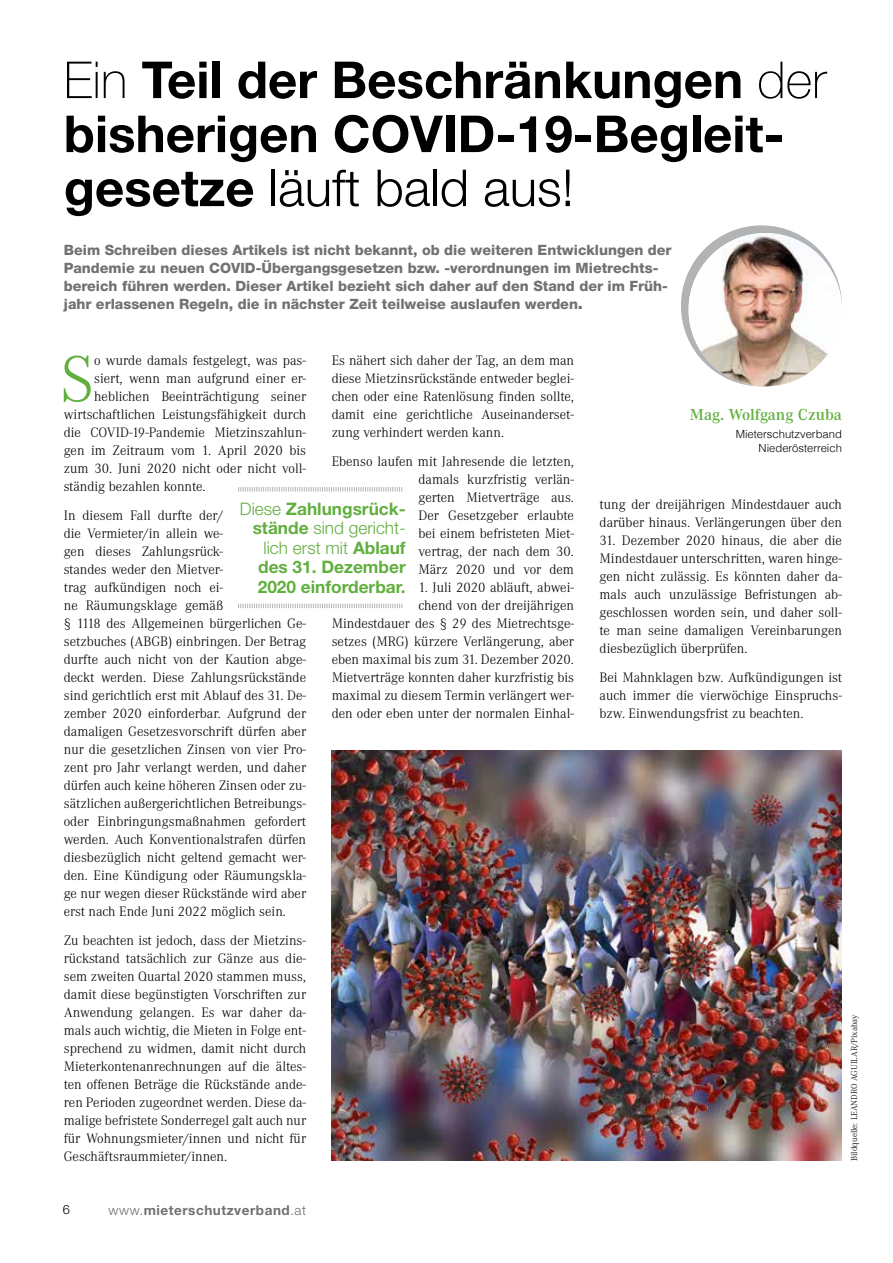
<style>
.page{position:relative;width:893px;height:1263px;background:#fff}
.page>*{position:absolute;margin:0;border:0;box-sizing:border-box;transform-origin:0 0}
.t1{font:300 68.1px "Corporate A";color:#61af3e}
.t2{font:700 51px/54px "Helvetica Neue LT Std";color:#000}
.t3{font:700 17.25px/19.5px "Helvetica Neue LT Std";color:#61af3e;text-align:right}
.t4{font:600 16.5px "Corporate A";color:#61af3e}
.t5{font:300 14.25px/18px "Corporate A";color:#000;text-align:justify}
.t6{font:800 14.25px/18px "Helvetica Neue LT Std";color:#707172}
.t7{font:700 13.5px "Helvetica Neue LT Std";letter-spacing:.04em;color:#707172}
.t8{font:300 12.75px "Helvetica Neue LT Std";color:#000}
.t9{font:300 11.25px/13.5px "Helvetica";color:#000;text-align:right}
.t10{font:300 9px "Corporate A";color:#000}
.s1{font-weight:100}
.s2{font-weight:300}
.s3{font-size:16.5px}
</style>
<div class="page">
<svg style="left:238px;top:487px;width:164px;height:4px"></svg>
<svg style="left:238px;top:604px;width:164px;height:4px"></svg>
<div style="left:681px;top:225px;width:161px;height:161px;background:#b1b3b4;border-radius:50%"></div>
<img style="left:689px;top:233px;width:153px;height:153px;border-radius:77px">
<img style="left:332px;top:750px;width:510px;height:411px">
<h2 class="t2" style="left:64px;top:52px;width:764px"><span class="s1">Ein</span> Teil der Beschränkungen <span class="s1">der </span>bisherigen COVID-19-Begleit&shy;gesetze <span class="s2">läuft bald aus!</span></h2>
<p class="t6" style="left:64px;top:241px;width:609px">Beim Schreiben dieses Artikels ist nicht bekannt, ob die weiteren Entwicklungen der Pandemie zu neuen COVID-Übergangsgesetzen bzw. -verordnungen im Mietrechts&shy;bereich führen werden. Dieser Artikel bezieht sich daher auf den Stand der im Früh&shy;jahr erlassenen Regeln, die in nächster Zeit teilweise auslaufen werden<span class="s3">.</span></p>
<h1 class="t1" style="left:60px;top:342px;width:36px">S</h1>
<p class="t5" style="left:94px;top:352px;width:213px">o wurde damals festgelegt, was pas-</p>
<p class="t5" style="left:332px;top:352px;width:244px">Es nähert sich daher der Tag, an dem man diese Mietzinsrückstände entweder beglei&shy;chen oder eine Ratenlösung finden sollte, damit eine gerichtliche Auseinanderset&shy;zung verhindert werden kann.</p>
<p class="t5" style="left:418px;top:453px;width:157px;text-indent:-87px">Ebenso laufen mit Jahresende die letzten, damals kurzfristig verlän&shy;gerten Mietverträge aus.<br>Der Gesetzgeber erlaubte bei einem befristeten Miet&shy;vertrag, der nach dem 30.<br>März 2020 und vor dem</p>
<p class="t5" style="left:332px;top:579px;width:244px;text-align:right">1. Juli 2020 abläuft, abwei-<br>chend von der dreijährigen<br>Mindestdauer des § 29 des Mietrechtsge&shy;setzes (MRG) kürzere Verlängerung, aber eben maximal bis zum 31. Dezember 2020.<br>Mietverträge konnten daher kurzfristig bis maximal zu diesem Termin verlängert wer&shy;den oder eben unter der normalen Einhal-</p>
<p class="t5" style="left:94px;top:370px;width:213px">siert, wenn man aufgrund einer er-</p>
<p class="t5" style="left:94px;top:388px;width:213px">heblichen Beeinträchtigung seiner</p>
<p class="t5" style="left:64px;top:406px;width:244px">wirtschaftlichen Leistungsfähigkeit durch</p>
<p class="t5" style="left:64px;top:424px;width:244px">die COVID-19-Pandemie Mietzinszahlun-</p>
<p class="t5" style="left:64px;top:442px;width:244px">gen im Zeitraum vom 1. April 2020 bis</p>
<p class="t5" style="left:64px;top:460px;width:244px">zum 30. Juni 2020 nicht oder nicht voll-</p>
<p class="t5" style="left:64px;top:478px;width:143px">ständig bezahlen konnte.</p>
<p class="t5" style="left:64px;top:507px;width:244px;text-align:left">In diesem Fall durfte der/<br>die Vermieter/in allein we-<br>gen dieses Zahlungsrück-<br>standes weder den Mietver-<br>trag aufkündigen noch ei-<br>ne Räumungsklage gemäß<br>§ 1118 des Allgemeinen bürgerlichen Ge&shy;setzbuches (ABGB) einbringen. Der Betrag durfte auch nicht von der Kaution abge&shy;deckt werden. Diese Zahlungsrückstände sind gerichtlich erst mit Ablauf des 31. De&shy;zember 2020 einforderbar. Aufgrund der damaligen Gesetzesvorschrift dürfen aber nur die gesetzlichen Zinsen von vier Pro&shy;zent pro Jahr verlangt werden, und daher dürfen auch keine höheren Zinsen oder zu&shy;sätzlichen außergerichtlichen Betreibungs&shy;oder Einbringungsmaßnahmen gefordert werden. Auch Konventionalstrafen dürfen diesbezüglich nicht geltend gemacht wer&shy;den. Eine Kündigung oder Räumungskla&shy;ge nur wegen dieser Rückstände wird aber erst nach Ende Juni 2022 möglich sein.</p>
<p class="t5" style="left:64px;top:931px;width:244px">Zu beachten ist jedoch, dass der Mietzins&shy;rückstand tatsächlich zur Gänze aus die&shy;sem zweiten Quartal 2020 stammen muss, damit diese begünstigten Vorschriften zur Anwendung gelangen. Es war daher da&shy;mals auch wichtig, die Mieten in Folge ent&shy;sprechend zu widmen, damit nicht durch Mieterkontenanrechnungen auf die ältes&shy;ten offenen Beträge die Rückstände ande&shy;ren Perioden zugeordnet werden. Diese da&shy;malige befristete Sonderregel galt auch nur für Wohnungsmieter/innen und nicht für Geschäftsraummieter/innen.</p>
<p class="t3" style="left:240px;top:499px;width:167px"><span class="s2">Diese</span> Zahlungsrück&shy;stände <span class="s2">sind gericht&shy;lich erst mit</span> Ablauf des 31. Dezember<br>2020 einforderbar.</p>
<p class="t8" style="left:63px;top:1201px;width:9px">6</p>
<p class="t7" style="left:109px;top:1202px;width:199px"><span class="s2">www.</span>mieterschutzverband<span class="s2">.at</span></p>
<p class="t4" style="left:690px;top:406px;width:154px">Mag. Wolfgang Czuba</p>
<p class="t9" style="left:736px;top:427px;width:108px">Mieterschutzverband<br>Niederösterreich</p>
<p class="t5" style="left:600px;top:496px;width:244px">tung der dreijährigen Mindestdauer auch darüber hinaus. Verlängerungen über den</p>
<p class="t5" style="left:600px;top:532px;width:244px">31. Dezember 2020 hinaus, die aber die Mindestdauer unterschritten, waren hinge&shy;gen nicht zulässig. Es könnten daher da&shy;mals auch unzulässige Befristungen ab&shy;geschlossen worden sein, und daher soll&shy;te man seine damaligen Vereinbarungen diesbezüglich überprüfen.</p>
<p class="t5" style="left:600px;top:668px;width:244px">Bei Mahnklagen bzw. Aufkündigungen ist auch immer die vierwöchige Einspruchs&shy;bzw. Einwendungsfrist zu beachten.</p>
<p class="t10" style="left:849px;top:1161px;width:148px;rotate:-90deg">Bildquelle: LEANDRO AGUILAR/Pixabay</p>
</div>
